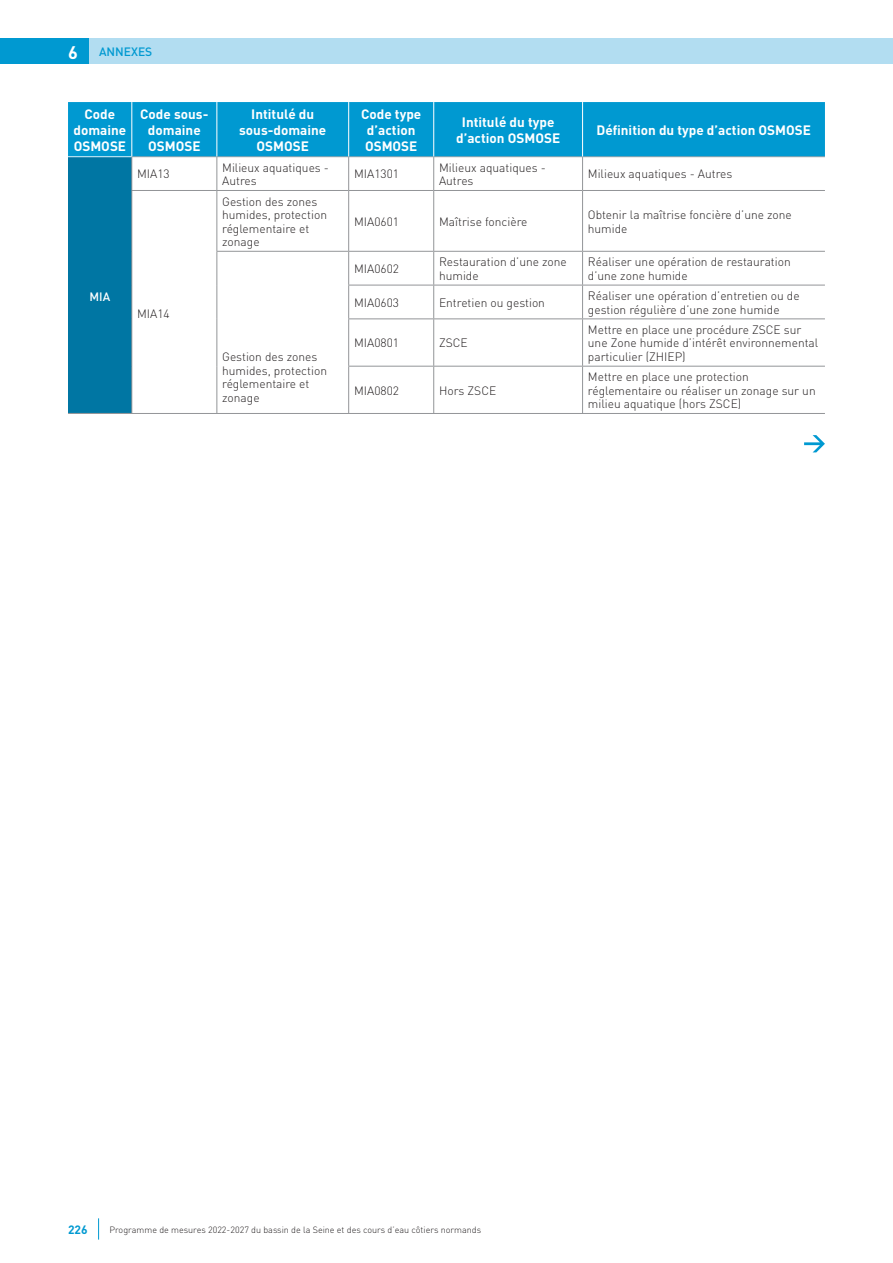
<style>
.page{position:relative;width:893px;height:1263px;background:#fff}
.page>*{position:absolute;margin:0;border:0;box-sizing:border-box;transform-origin:0 0}
.t1{font:700 13.5px/16.2px "DIN";color:#fff;text-align:center}
.t2{font:300 12px/13.5px "DIN";color:#231f20}
.t3{font:500 12px "DIN";color:#0099d1}
.t4{font:700 12px "DIN";color:#0099d1}
.t5{font:500 12px "DIN";color:#fff}
.t6{font:300 9px "DIN";color:#231f20}
.s1{font-weight:700;font-size:18px;color:#fff}
</style>
<div class="page">
<div style="left:88px;top:38px;width:805px;height:26px;background:#b2ddf1"></div>
<div style="left:0;top:38px;width:88px;height:26px;background:#0099d1"></div>
<svg style="left:98px;top:1218px;width:1px;height:21px"></svg>
<div style="left:68px;top:157px;width:64px;height:256px;background:#0076a3"></div>
<hr style="left:131px;top:156px;width:86px;height:1px;background:#939598">
<hr style="left:131px;top:157px;width:1px;height:33px;background:#939598">
<hr style="left:217px;top:156px;width:132px;height:1px;background:#939598">
<hr style="left:216px;top:157px;width:1px;height:33px;background:#939598">
<hr style="left:349px;top:156px;width:85px;height:1px;background:#939598">
<hr style="left:348px;top:157px;width:1px;height:33px;background:#939598">
<hr style="left:434px;top:156px;width:149px;height:1px;background:#939598">
<hr style="left:433px;top:157px;width:1px;height:33px;background:#939598">
<hr style="left:583px;top:156px;width:242px;height:1px;background:#939598">
<hr style="left:582px;top:157px;width:1px;height:33px;background:#939598">
<hr style="left:131px;top:190px;width:86px;height:1px;background:#939598">
<hr style="left:131px;top:191px;width:1px;height:60px;background:#939598">
<hr style="left:217px;top:190px;width:132px;height:1px;background:#939598">
<hr style="left:216px;top:191px;width:1px;height:60px;background:#939598">
<hr style="left:349px;top:190px;width:85px;height:1px;background:#939598">
<hr style="left:348px;top:191px;width:1px;height:60px;background:#939598">
<hr style="left:434px;top:190px;width:149px;height:1px;background:#939598">
<hr style="left:433px;top:191px;width:1px;height:60px;background:#939598">
<hr style="left:583px;top:190px;width:242px;height:1px;background:#939598">
<hr style="left:582px;top:191px;width:1px;height:60px;background:#939598">
<hr style="left:131px;top:251px;width:1px;height:34px;background:#939598">
<hr style="left:131px;top:285px;width:1px;height:34px;background:#939598">
<hr style="left:131px;top:319px;width:1px;height:47px;background:#939598">
<hr style="left:131px;top:366px;width:1px;height:47px;background:#939598">
<hr style="left:216px;top:251px;width:133px;height:1px;background:#939598">
<hr style="left:216px;top:252px;width:1px;height:33px;background:#939598">
<hr style="left:216px;top:285px;width:1px;height:34px;background:#939598">
<hr style="left:216px;top:319px;width:1px;height:47px;background:#939598">
<hr style="left:216px;top:366px;width:1px;height:47px;background:#939598">
<hr style="left:349px;top:251px;width:85px;height:1px;background:#939598">
<hr style="left:348px;top:252px;width:1px;height:33px;background:#939598">
<hr style="left:434px;top:251px;width:149px;height:1px;background:#939598">
<hr style="left:433px;top:252px;width:1px;height:33px;background:#939598">
<hr style="left:583px;top:251px;width:242px;height:1px;background:#939598">
<hr style="left:582px;top:252px;width:1px;height:33px;background:#939598">
<hr style="left:348px;top:285px;width:86px;height:1px;background:#939598">
<hr style="left:348px;top:285px;width:1px;height:33px;background:#939598">
<hr style="left:434px;top:285px;width:149px;height:1px;background:#939598">
<hr style="left:433px;top:285px;width:1px;height:33px;background:#939598">
<hr style="left:583px;top:285px;width:242px;height:1px;background:#939598">
<hr style="left:582px;top:285px;width:1px;height:33px;background:#939598">
<hr style="left:348px;top:318px;width:86px;height:1px;background:#939598">
<hr style="left:348px;top:319px;width:1px;height:47px;background:#939598">
<hr style="left:434px;top:318px;width:149px;height:1px;background:#939598">
<hr style="left:433px;top:319px;width:1px;height:47px;background:#939598">
<hr style="left:583px;top:318px;width:242px;height:1px;background:#939598">
<hr style="left:582px;top:319px;width:1px;height:47px;background:#939598">
<hr style="left:348px;top:366px;width:86px;height:1px;background:#939598">
<hr style="left:348px;top:367px;width:1px;height:46px;background:#939598">
<hr style="left:434px;top:366px;width:149px;height:1px;background:#939598">
<hr style="left:433px;top:367px;width:1px;height:46px;background:#939598">
<hr style="left:583px;top:366px;width:242px;height:1px;background:#939598">
<hr style="left:582px;top:367px;width:1px;height:46px;background:#939598">
<hr style="left:68px;top:413px;width:757px;height:1px;background:#939598">
<div style="left:68px;top:102px;width:757px;height:54px;background:#0099d1"></div>
<hr style="left:131px;top:102px;width:1px;height:54px;background:#fff">
<hr style="left:216px;top:102px;width:1px;height:54px;background:#fff">
<hr style="left:348px;top:102px;width:1px;height:54px;background:#fff">
<hr style="left:433px;top:102px;width:1px;height:54px;background:#fff">
<hr style="left:582px;top:102px;width:1px;height:54px;background:#fff">
<svg style="left:804px;top:435px;width:21px;height:17px"></svg>
<p class="t3" style="left:68px;top:44px;width:86px"><span class="s1">6</span> ANNEXES</p>
<p class="t1" style="left:74px;top:105px;width:54px">Code domaine<br>OSMOSE</p>
<p class="t1" style="left:140px;top:105px;width:70px">Code sous&shy;domaine<br>OSMOSE</p>
<p class="t1" style="left:239px;top:105px;width:89px">Intitulé du sous-domaine<br>OSMOSE</p>
<p class="t1" style="left:361px;top:105px;width:62px;text-align:left">Code type d’action<br>OSMOSE</p>
<p class="t1" style="left:456px;top:113px;width:106px">Intitulé du type d’action OSMOSE</p>
<p class="t1" style="left:596px;top:121px;width:216px">Définition du type d’action OSMOSE</p>
<p class="t2" style="left:137px;top:167px;width:34px">MIA13</p>
<p class="t2" style="left:222px;top:160px;width:108px">Milieux aquatiques -<br>Autres</p>
<p class="t2" style="left:354px;top:167px;width:46px">MIA1301</p>
<p class="t2" style="left:439px;top:160px;width:108px">Milieux aquatiques -<br>Autres</p>
<p class="t2" style="left:588px;top:167px;width:146px">Milieux aquatiques - Autres</p>
<p class="t5" style="left:90px;top:289px;width:22px">MIA</p>
<p class="t2" style="left:137px;top:307px;width:34px">MIA14</p>
<p class="t2" style="left:222px;top:194px;width:106px">Gestion des zones humides, protection réglementaire et zonage</p>
<p class="t2" style="left:222px;top:350px;width:106px">Gestion des zones humides, protection réglementaire et zonage</p>
<p class="t2" style="left:354px;top:215px;width:46px">MIA0601</p>
<p class="t2" style="left:439px;top:215px;width:90px">Maîtrise foncière</p>
<p class="t2" style="left:588px;top:208px;width:205px">Obtenir la maîtrise foncière d’une zone humide</p>
<p class="t2" style="left:354px;top:262px;width:46px">MIA0602</p>
<p class="t2" style="left:439px;top:255px;width:129px">Restauration d’une zone humide</p>
<p class="t2" style="left:588px;top:255px;width:204px">Réaliser une opération de restauration d’une zone humide</p>
<p class="t2" style="left:354px;top:296px;width:46px">MIA0603</p>
<p class="t2" style="left:439px;top:296px;width:107px">Entretien ou gestion</p>
<p class="t2" style="left:588px;top:289px;width:213px">Réaliser une opération d’entretien ou de gestion régulière d’une zone humide</p>
<p class="t2" style="left:354px;top:336px;width:46px">MIA0801</p>
<p class="t2" style="left:439px;top:336px;width:30px">ZSCE</p>
<p class="t2" style="left:588px;top:323px;width:232px">Mettre en place une procédure ZSCE sur une Zone humide d’intérêt environnemental particulier (ZHIEP)</p>
<p class="t2" style="left:354px;top:383px;width:46px">MIA0802</p>
<p class="t2" style="left:439px;top:383px;width:59px">Hors ZSCE</p>
<p class="t2" style="left:588px;top:370px;width:229px">Mettre en place une protection réglementaire ou réaliser un zonage sur un milieu aquatique (hors ZSCE)</p>
<p class="t4" style="left:68px;top:1222px;width:21px">226</p>
<p class="t6" style="left:110px;top:1224px;width:373px">Programme de mesures 2022-2027 du bassin de la Seine et des cours d’eau côtiers normands</p>
</div>
